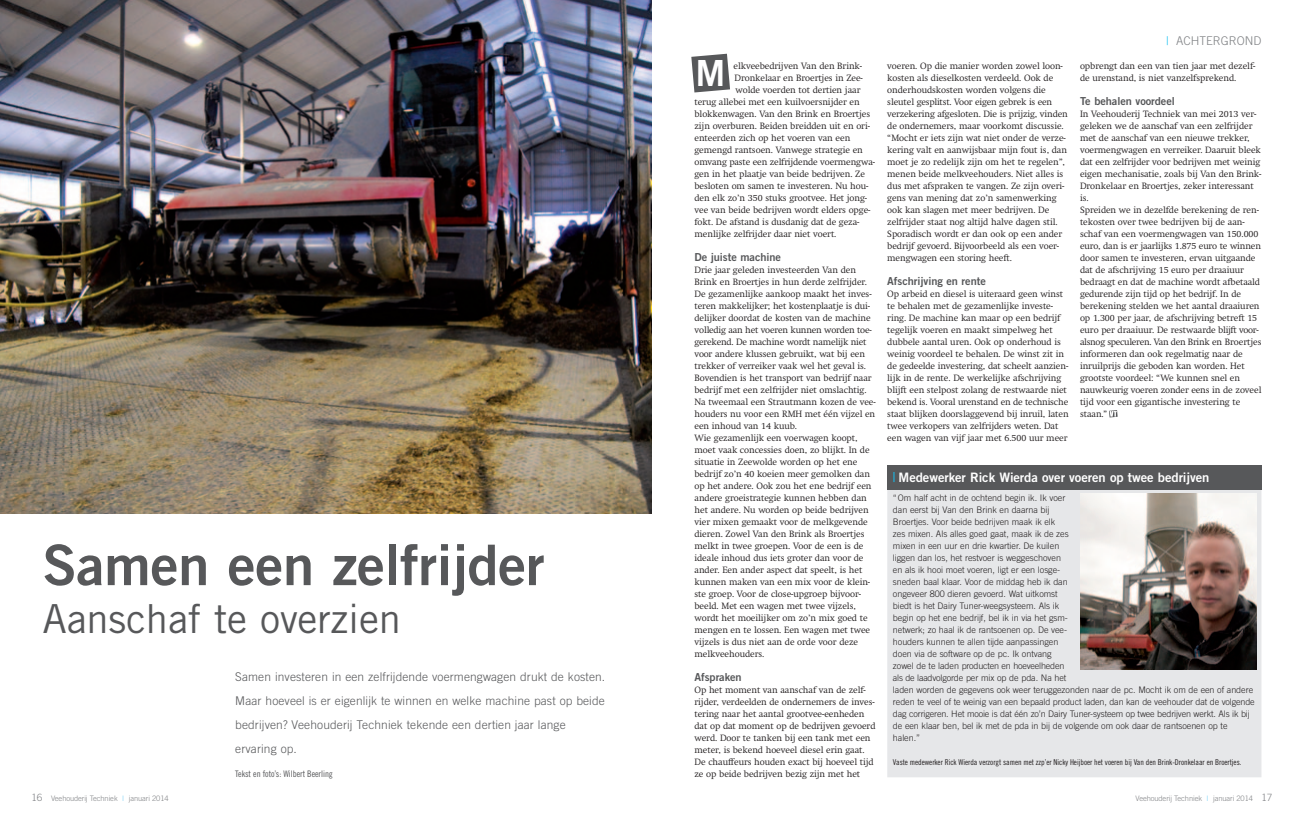
<style>
.page{position:relative;width:1304px;height:837px;background:#fff}
.page>*{position:absolute;margin:0;border:0;box-sizing:border-box;transform-origin:0 0}
.t1{font:56px "Trade Gothic LT Std Bd 2";letter-spacing:-.005em;color:#57585a}
.t2{font:40px "Trade Gothic LT Std";letter-spacing:-.005em;color:#57585a}
.t3{font:36px "Trade Gothic LT Std Bd 2";color:#fff}
.t4{font:13px "Trade Gothic LT Std Bd 2";letter-spacing:-.005em;color:#fff}
.t5{font:300 12px/24px "Trade Gothic LT Std";letter-spacing:.01em;color:#57585a}
.t6{font:300 12px "Trade Gothic LT Std";color:#808285}
.t7{font:11px "Trade Gothic LT Std Bd 2";letter-spacing:-.005em;color:#57585a}
.t8{font:300 9px/12px "Swift";letter-spacing:-.005em;color:#231f20}
.t9{font:300 9px/12px "Trade Gothic LT Std";letter-spacing:-.005em;color:#231f20}
.t10{font:9px "Trade Gothic LT Std Cn 18";letter-spacing:-.005em;color:#57585a}
.t11{font:8px "Trade Gothic LT Std Cn 18";letter-spacing:-.005em;color:#231f20}
.t12{font:300 7.5px "Trade Gothic LT Std";letter-spacing:-.01em;color:#808285}
.s1{color:#15c0f2}
.s2{font-size:10px}
.s3{font-weight:400;color:#86d6f7}
</style>
<div class="page">
<svg style="left:691px;top:54px;width:39px;height:38px"></svg>
<div style="left:887px;top:489px;width:374px;height:288px;background:#e6e7e9"></div>
<img style="left:0;top:0;width:652px;height:513px">
<div style="left:887px;top:465px;width:374px;height:24px;background:#57585a"></div>
<svg style="left:1109px;top:410px;width:9px;height:7px"></svg>
<img style="left:1080px;top:493px;width:177px;height:176px">
<h1 class="t1" style="left:43px;top:530px;width:503px">Samen een zelfrijder</h1>
<h2 class="t2" style="left:43px;top:594px;width:360px">Aanschaf te overzien</h2>
<h3 class="t5" style="left:235px;top:664px;width:371px">Samen investeren in een zelfrijdende voermengwagen drukt de kosten.<br>Maar hoeveel is er eigenlijk te winnen en welke machine past op beide bedrijven? Veehouderij Techniek tekende een dertien jaar lange ervaring op.</h3>
<p class="t10" style="left:235px;top:768px;width:99px">Tekst en foto’s: Wilbert Beerling</p>
<h3 class="t3" style="left:696px;top:51px;width:31px">M</h3>
<p class="t8" style="left:733px;top:60px;width:130px">elkveebedrijven Van den Brink-</p>
<p class="t8" style="left:734px;top:72px;width:130px">Dronkelaar en Broertjes in Zee-</p>
<p class="t8" style="left:735px;top:84px;width:126px">wolde voerden tot dertien jaar</p>
<p class="t8" style="left:694px;top:96px;width:167px">terug allebei met een kuilvoersnijder en</p>
<p class="t8" style="left:694px;top:108px;width:177px">blokkenwagen. Van den Brink en Broertjes</p>
<p class="t8" style="left:694px;top:120px;width:177px">zijn overburen. Beiden breidden uit en ori-</p>
<p class="t8" style="left:694px;top:132px;width:157px">ënteerden zich op het voeren van een</p>
<p class="t8" style="left:694px;top:144px;width:170px">gemengd rantsoen. Vanwege strategie en</p>
<p class="t8" style="left:694px;top:156px;width:182px">omvang paste een zelfrijdende voermengwa-</p>
<p class="t8" style="left:694px;top:168px;width:172px">gen in het plaatje van beide bedrijven. Ze</p>
<p class="t8" style="left:694px;top:180px;width:175px">besloten om samen te investeren. Nu hou-</p>
<p class="t8" style="left:694px;top:192px;width:174px">den elk zo’n 350 stuks grootvee. Het jong-</p>
<p class="t8" style="left:694px;top:204px;width:177px">vee van beide bedrijven wordt elders opge-</p>
<p class="t8" style="left:694px;top:216px;width:166px">fokt. De afstand is dusdanig dat de geza-</p>
<p class="t8" style="left:694px;top:228px;width:143px">menlijke zelfrijder daar niet voert.</p>
<p class="t7" style="left:694px;top:250px;width:88px">De juiste machine</p>
<p class="t8" style="left:694px;top:264px;width:183px">Drie jaar geleden investeerden Van den Brink en Broertjes in hun derde zelfrijder.<br>De gezamenlijke aankoop maakt het inves&shy;teren makkelijker; het kostenplaatje is dui&shy;delijker doordat de kosten van de machine volledig aan het voeren kunnen worden toe&shy;gerekend. De machine wordt namelijk niet voor andere klussen gebruikt, wat bij een trekker of verreiker vaak wel het geval is.<br>Bovendien is het transport van bedrijf naar bedrijf met een zelfrijder niet omslachtig.<br>Na tweemaal een Strautmann kozen de vee&shy;houders nu voor een RMH met één vijzel en een inhoud van 14 kuub.<br>Wie gezamenlijk een voerwagen koopt, moet vaak concessies doen, zo blijkt. In de situatie in Zeewolde worden op het ene bedrijf zo’n 40 koeien meer gemolken dan op het andere. Ook zou het ene bedrijf een andere groeistrategie kunnen hebben dan het andere. Nu worden op beide bedrijven vier mixen gemaakt voor de melkgevende dieren. Zowel Van den Brink als Broertjes melkt in twee groepen. Voor de een is de ideale inhoud dus iets groter dan voor de ander. Een ander aspect dat speelt, is het kunnen maken van een mix voor de klein&shy;ste groep. Voor de close-upgroep bijvoor&shy;beeld. Met een wagen met twee vijzels, wordt het moeilijker om zo’n mix goed te mengen en te lossen. Een wagen met twee vijzels is dus niet aan de orde voor deze melkveehouders.</p>
<p class="t7" style="left:694px;top:670px;width:49px">Afspraken</p>
<p class="t8" style="left:694px;top:684px;width:182px">Op het moment van aanschaf van de zelf&shy;rijder, verdeelden de ondernemers de inves&shy;tering naar het aantal grootvee-eenheden dat op dat moment op de bedrijven gevoerd werd. Door te tanken bij een tank met een meter, is bekend hoeveel diesel erin gaat.<br>De chauffeurs houden exact bij hoeveel tijd ze op beide bedrijven bezig zijn met het</p>
<p class="t8" style="left:887px;top:60px;width:182px">voeren. Op die manier worden zowel loon&shy;kosten als dieselkosten verdeeld. Ook de onderhoudskosten worden volgens die sleutel gesplitst. Voor eigen gebrek is een verzekering afgesloten. Die is prijzig, vinden de ondernemers, maar voorkomt discussie. “Mocht er iets zijn wat niet onder de verze&shy;kering valt en aanwijsbaar mijn fout is, dan moet je zo redelijk zijn om het te regelen”, menen beide melkveehouders. Niet alles is dus met afspraken te vangen. Ze zijn overi&shy;gens van mening dat zo’n samenwerking ook kan slagen met meer bedrijven. De zelfrijder staat nog altijd halve dagen stil.<br>Sporadisch wordt er dan ook op een ander bedrijf gevoerd. Bijvoorbeeld als een voer&shy;mengwagen een storing heeft.</p>
<p class="t7" style="left:887px;top:274px;width:100px">Afschrijving en rente</p>
<p class="t8" style="left:887px;top:288px;width:183px">Op arbeid en diesel is uiteraard geen winst te behalen met de gezamenlijke investe&shy;ring. De machine kan maar op een bedrijf tegelijk voeren en maakt simpelweg het dubbele aantal uren. Ook op onderhoud is weinig voordeel te behalen. De winst zit in de gedeelde investering, dat scheelt aanzien&shy;lijk in de rente. De werkelijke afschrijving blijft een stelpost zolang de restwaarde niet bekend is. Vooral urenstand en de technische staat blijken doorslaggevend bij inruil, laten twee verkopers van zelfrijders weten. Dat een wagen van vijf jaar met 6.500 uur meer</p>
<h3 class="t6" style="left:1166px;top:33px;width:80px"><span class="s1">|</span> achtergrond</h3>
<p class="t8" style="left:1080px;top:60px;width:177px">opbrengt dan een van tien jaar met dezelf&shy;de urenstand, is niet vanzelfsprekend.</p>
<p class="t7" style="left:1080px;top:94px;width:96px">Te behalen voordeel</p>
<p class="t8" style="left:1080px;top:108px;width:183px">In Veehouderij Techniek van mei 2013 ver&shy;geleken we de aanschaf van een zelfrijder met de aanschaf van een nieuwe trekker, voermengwagen en verreiker. Daaruit bleek dat een zelfrijder voor bedrijven met weinig eigen mechanisatie, zoals bij Van den Brink-Dronkelaar en Broertjes, zeker interessant is.<br>Spreiden we in dezelfde berekening de ren&shy;tekosten over twee bedrijven bij de aan&shy;schaf van een voermengwagen van 150.000 euro, dan is er jaarlijks 1.875 euro te winnen door samen te investeren, ervan uitgaande dat de afschrijving 15 euro per draaiuur bedraagt en dat de machine wordt afbetaald gedurende zijn tijd op het bedrijf. In de berekening stelden we het aantal draaiuren op 1.300 per jaar, de afschrijving betreft 15 euro per draaiuur. De restwaarde blijft voor&shy;alsnog speculeren. Van den Brink en Broertjes informeren dan ook regelmatig naar de inruilprijs die geboden kan worden. Het grootste voordeel: “We kunnen snel en nauwkeurig voeren zonder eens in de zoveel tijd voor een gigantische investering te staan.”</p>
<h3 class="t4" style="left:899px;top:469px;width:312px">Medewerker Rick Wierda over voeren op twee bedrijven</h3>
<p class="t9" style="left:893px;top:491px;width:363px">“Om half acht in de ochtend begin ik. Ik voer<br>dan eerst bij Van den Brink en daarna bij<br>Broertjes. Voor beide bedrijven maak ik elk<br>zes mixen. Als alles goed gaat, maak ik de zes<br>mixen in een uur en drie kwartier. De kuilen<br>liggen dan los, het restvoer is weggeschoven<br>en als ik hooi moet voeren, ligt er een losge-<br>sneden baal klaar. Voor de middag heb ik dan<br>ongeveer 800 dieren gevoerd. Wat uitkomst<br>biedt is het Dairy Tuner-weegsysteem. Als ik<br>begin op het ene bedrijf, bel ik in via het gsm-<br>netwerk; zo haal ik de rantsoenen op. De vee-<br>houders kunnen te allen tijde aanpassingen<br>doen via de software op de pc. Ik ontvang<br>zowel de te laden producten en hoeveelheden<br>als de laadvolgorde per mix op de pda. Na het<br>laden worden de gegevens ook weer teruggezonden naar de pc. Mocht ik om de een of andere reden te veel of te weinig van een bepaald product laden, dan kan de veehouder dat de volgende dag corrigeren. Het mooie is dat één zo’n Dairy Tuner-systeem op twee bedrijven werkt. Als ik bij de een klaar ben, bel ik met de pda in bij de volgende om ook daar de rantsoenen op te halen.”</p>
<p class="t11" style="left:893px;top:757px;width:350px">Vaste medewerker Rick Wierda verzorgt samen met zzp’er Nicky Heijboer het voeren bij Van den Brink-Dronkelaar en Broertjes.</p>
<p class="t12" style="left:31px;top:793px;width:139px"><span class="s2">16</span> Veehouderij Techniek <span class="s3">l</span> januari 2014</p>
<p class="t12" style="left:1135px;top:793px;width:139px">Veehouderij Techniek <span class="s3">l</span> januari 2014 <span class="s2">17</span></p>
</div>
